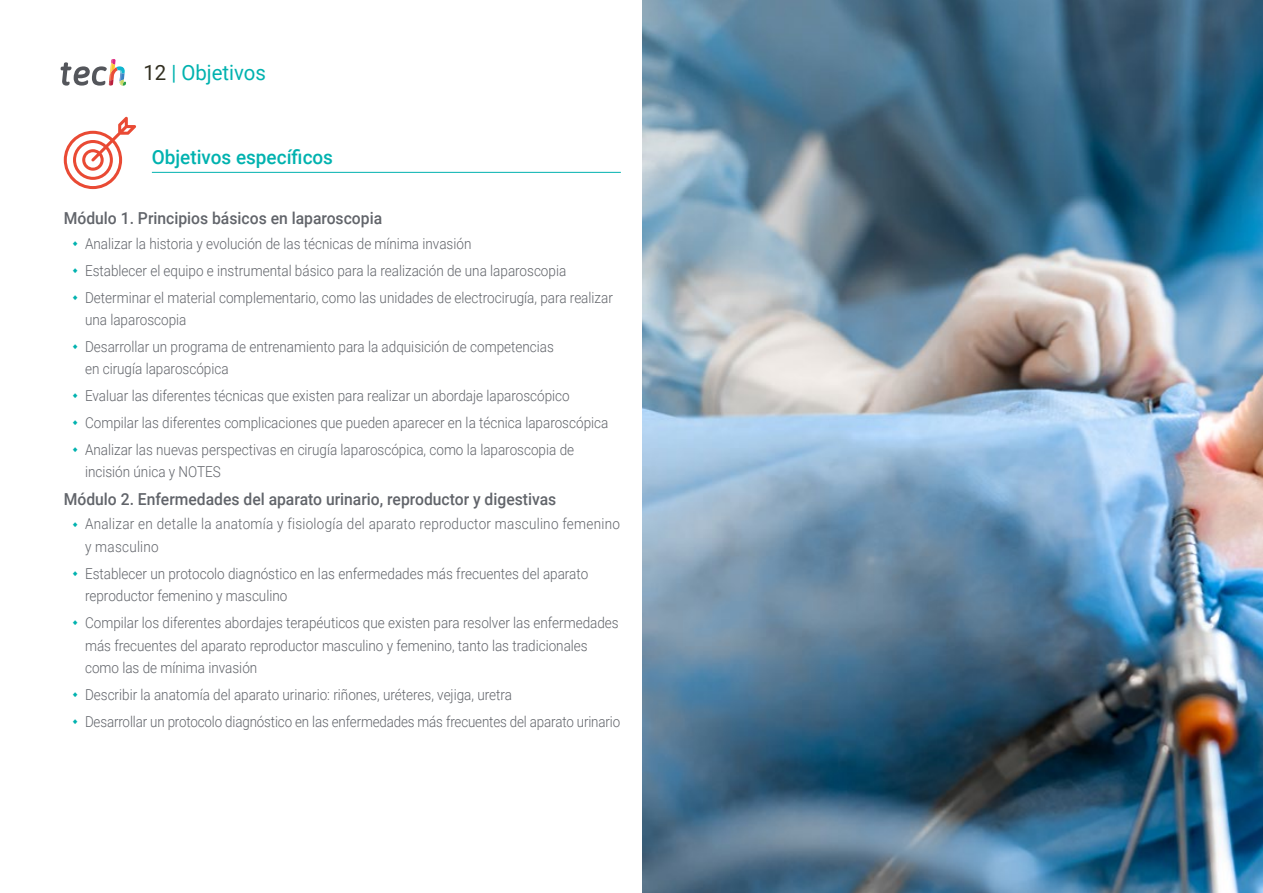
<style>
.page{position:relative;width:1263px;height:893px;background:#fff}
.page>*{position:absolute;margin:0;border:0;box-sizing:border-box;transform-origin:0 0}
.t1{font:21px "Roboto";color:#00b2af}
.t2{font:500 19.5px "Roboto";color:#00b2af}
.t3{font:500 16.5px "Roboto";color:#61646a;scale:.95 1}
.t4{font:300 15px/26.7px "Roboto";color:#61646a;scale:.9 1}
.t5{font:300 15px/22.5px "Roboto";letter-spacing:.02em;color:#61646a;scale:.9 1}
.s1{color:#312e20}
</style>
<div class="page">
<img style="left:642px;top:0;width:621px;height:893px">
<hr style="left:152px;top:172px;width:469px;height:1px;background:#00b2af">
<svg style="left:64px;top:117px;width:72px;height:72px"></svg>
<svg style="left:61px;top:59px;width:65px;height:27px"></svg>
<h1 class="t1" style="left:144px;top:57px;width:124px"><span class="s1">12</span> | Objetivos</h1>
<h2 class="t2" style="left:152px;top:143px;width:183px">Objetivos específicos</h2>
<p class="t3" style="left:64px;top:207px;width:337px">Módulo 1. Principios básicos en laparoscopia</p>
<p class="t4" style="left:85px;top:230px;width:588px">Analizar la historia y evolución de las técnicas de mínima invasión<br>Establecer el equipo e instrumental básico para la realización de una laparoscopia<br>Determinar el material complementario, como las unidades de electrocirugía, para realizar</p>
<p class="t4" style="left:85px;top:306px;width:522px">una laparoscopia<br>Desarrollar un programa de entrenamiento para la adquisición de competencias</p>
<p class="t4" style="left:85px;top:355px;width:583px">en cirugía laparoscópica<br>Evaluar las diferentes técnicas que existen para realizar un abordaje laparoscópico Compilar las diferentes complicaciones que pueden aparecer en la técnica laparoscópica Analizar las nuevas perspectivas en cirugía laparoscópica, como la laparoscopia de</p>
<p class="t4" style="left:85px;top:458px;width:152px">incisión única y NOTES</p>
<p class="t3" style="left:64px;top:487px;width:520px">Módulo 2. Enfermedades del aparato urinario, reproductor y digestivas</p>
<p class="t5" style="left:85px;top:512px;width:596px">Analizar en detalle la anatomía y fisiología del aparato reproductor masculino femenino y masculino</p>
<p class="t4" style="left:85px;top:562px;width:561px;line-height:22.5px">Establecer un protocolo diagnóstico en las enfermedades más frecuentes del aparato reproductor femenino y masculino</p>
<p class="t4" style="left:85px;top:611px;width:594px;line-height:22.5px">Compilar los diferentes abordajes terapéuticos que existen para resolver las enfermedades más frecuentes del aparato reproductor masculino y femenino, tanto las tradicionales como las de mínima invasión</p>
<p class="t4" style="left:85px;top:680px;width:596px">Describir la anatomía del aparato urinario: riñones, uréteres, vejiga, uretra<br>Desarrollar un protocolo diagnóstico en las enfermedades más frecuentes del aparato urinario</p>
</div>
